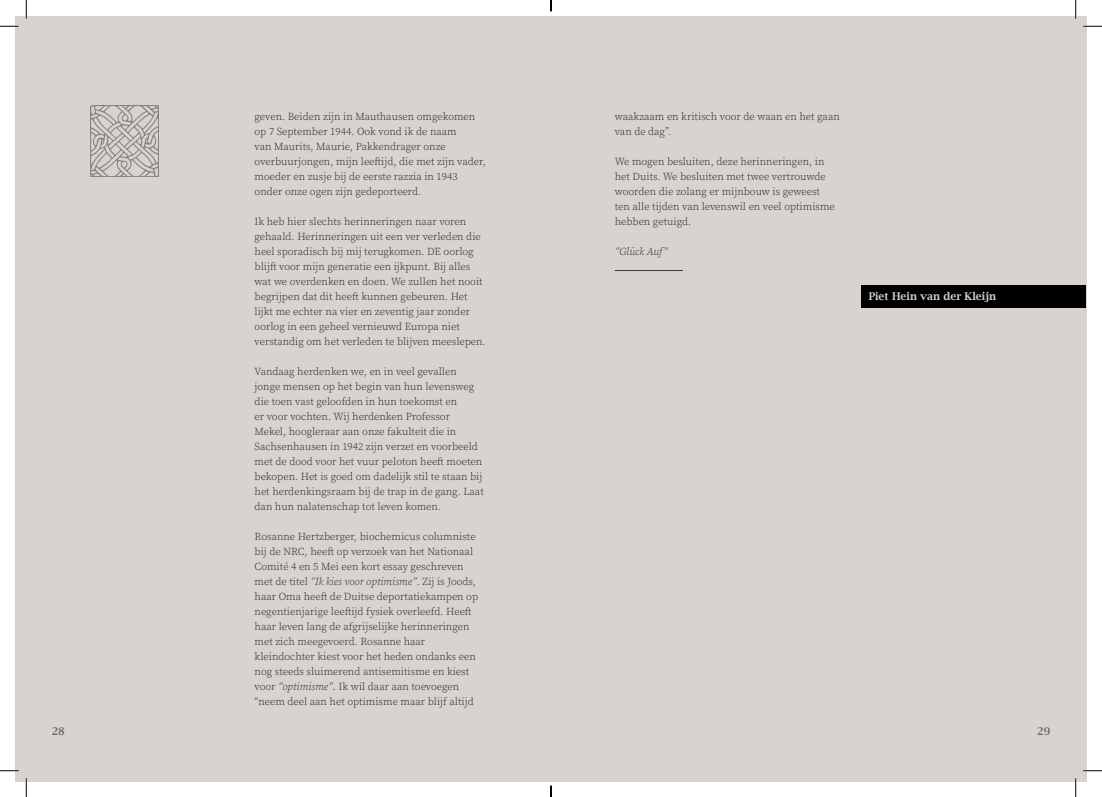
<style>
.page{position:relative;width:1102px;height:797px;background:#fff}
.page>*{position:absolute;margin:0;border:0;box-sizing:border-box;transform-origin:0 0}
.Body{font:300 10.62px/15px "Source Serif Pro";color:#231f20}
.t1{font:600 10.62px "Lucida Bright";color:#d7d4cf}
.Body-2{font:italic 300 10.62px "Source Serif Pro";letter-spacing:-.005em;color:#231f20}
.t2{font:600 10.62px "Lucida Bright";color:#231f20}
.s1{font-style:italic}
</style>
<div class="page">
<div style="left:16px;top:16px;width:535px;height:765px;background:#d7d4cf"></div>
<div style="left:551px;top:16px;width:535px;height:765px;background:#d7d4cf"></div>
<img style="left:91px;top:105px;width:67px;height:71px">
<div style="left:861px;top:285px;width:225px;height:22px;background:#000"></div>
<hr style="left:614px;top:270px;width:68px;height:1px;background:#231f20">
<svg style="left:0;top:25px;width:19px;height:2px"></svg>
<svg style="left:1083px;top:25px;width:18px;height:2px"></svg>
<svg style="left:0;top:770px;width:19px;height:1px"></svg>
<svg style="left:1083px;top:770px;width:18px;height:1px"></svg>
<svg style="left:25px;top:0;width:2px;height:19px"></svg>
<svg style="left:25px;top:778px;width:2px;height:19px"></svg>
<svg style="left:1075px;top:0;width:1px;height:19px"></svg>
<svg style="left:1074px;top:778px;width:2px;height:19px"></svg>
<svg style="left:550px;top:785px;width:1px;height:12px"></svg>
<p class="Body" style="left:254px;top:109px;width:233px">geven. Beiden zijn in Mauthausen omgekomen op 7 September 1944. Ook vond ik de naam<br>van Maurits, Maurie, Pakkendrager onze overbuurjongen, mijn leeftijd, die met zijn vader, moeder en zusje bij de eerste razzia in 1943 onder onze ogen zijn gedeporteerd.</p>
<p class="Body" style="left:254px;top:214px;width:233px">Ik heb hier slechts herinneringen naar voren gehaald. Herinneringen uit een ver verleden die heel sporadisch bij mij terugkomen. DE oorlog blijft voor mijn generatie een ijkpunt. Bij alles wat we overdenken en doen. We zullen het nooit begrijpen dat dit heeft kunnen gebeuren. Het lijkt me echter na vier en zeventig jaar zonder oorlog in een geheel vernieuwd Europa niet verstandig om het verleden te blijven meeslepen.</p>
<p class="Body" style="left:254px;top:364px;width:231px">Vandaag herdenken we, en in veel gevallen jonge mensen op het begin van hun levensweg die toen vast geloofden in hun toekomst en<br>er voor vochten. Wij herdenken Professor Mekel, hoogleraar aan onze fakulteit die in Sachsenhausen in 1942 zijn verzet en voorbeeld met de dood voor het vuur peloton heeft moeten bekopen. Het is goed om dadelijk stil te staan bij het herdenkingsraam bij de trap in de gang. Laat dan hun nalatenschap tot leven komen.</p>
<p class="Body" style="left:254px;top:529px;width:225px">Rosanne Hertzberger, biochemicus columniste bij de NRC, heeft op verzoek van het Nationaal Comité 4 en 5 Mei een kort essay geschreven met de titel <span class="s1">“Ik kies voor optimisme”</span>. Zij is Joods, haar Oma heeft de Duitse deportatiekampen op negentienjarige leeftijd fysiek overleefd. Heeft haar leven lang de afgrijselijke herinneringen met zich meegevoerd. Rosanne haar kleindochter kiest voor het heden ondanks een nog steeds sluimerend antisemitisme en kiest voor <span class="s1">“optimisme”</span>. Ik wil daar aan toevoegen “neem deel aan het optimisme maar blijf altijd</p>
<p class="Body" style="left:614px;top:109px;width:226px">waakzaam en kritisch voor de waan en het gaan van de dag”.</p>
<p class="Body" style="left:614px;top:154px;width:221px">We mogen besluiten, deze herinneringen, in het Duits. We besluiten met twee vertrouwde woorden die zolang er mijnbouw is geweest ten alle tijden van levenswil en veel optimisme hebben getuigd.</p>
<p class="Body-2" style="left:614px;top:245px;width:54px">“Glück Auf”</p>
<p class="t1" style="left:868px;top:290px;width:129px">Piet Hein van der Kleijn</p>
<p class="t2" style="left:52px;top:725px;width:15px">28</p>
<p class="t2" style="left:1037px;top:725px;width:15px">29</p>
</div>
